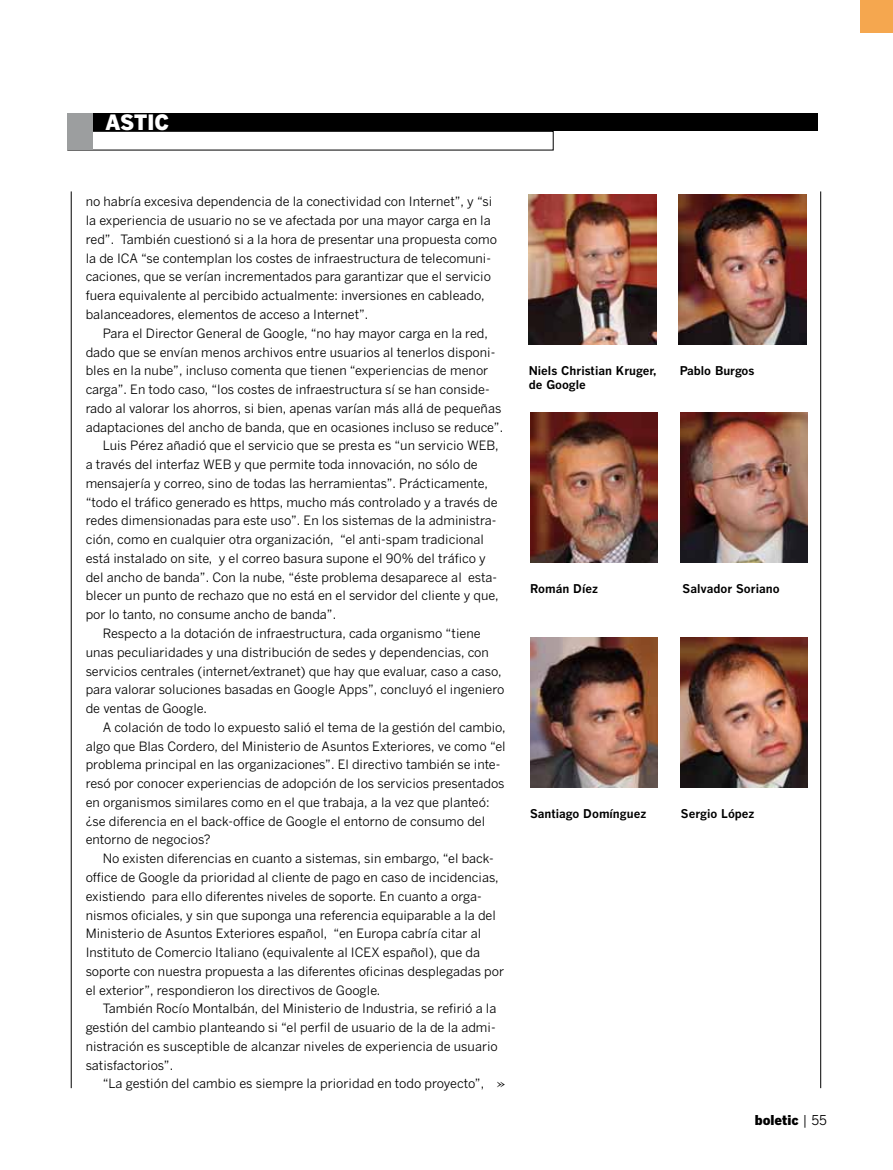
<style>
.page{position:relative;width:893px;height:1170px;background:#fff}
.page>*{position:absolute;margin:0;border:0;box-sizing:border-box;transform-origin:0 0}
.t1{font:900 21px "Benton Gothic";letter-spacing:-.01em;color:#fff}
.t2{font:900 13.5px "Benton Gothic";color:#000}
.t3{font:12.75px/18.8px "Benton Gothic";color:#000}
.t4{font:700 12px "Benton Gothic";color:#000}
.s1{font-family:"Janson Text LT Std";font-size:15px}
.s2{font-weight:400}
</style>
<div class="page">
<hr style="left:71px;top:191px;width:1px;height:897px;background:#000">
<hr style="left:820px;top:191px;width:1px;height:897px;background:#000">
<div style="left:68px;top:131px;width:485px;height:19px;border:1px solid #000"></div>
<div style="left:67px;top:113px;width:750px;height:18px;background:#000"></div>
<div style="left:67px;top:113px;width:26px;height:37px;background:#9c9e9f"></div>
<div style="left:860px;top:0;width:33px;height:33px;background:#f5a74f"></div>
<img style="left:529px;top:195px;width:127px;height:150px">
<img style="left:679px;top:195px;width:127px;height:150px">
<img style="left:530px;top:413px;width:128px;height:150px">
<img style="left:680px;top:413px;width:128px;height:150px">
<img style="left:530px;top:638px;width:128px;height:150px">
<img style="left:680px;top:638px;width:128px;height:150px">
<h1 class="t1" style="left:105px;top:109px;width:65px">ASTIC</h1>
<p class="t3" style="left:86px;top:192px;width:413px">no habría excesiva dependencia de la conectividad con Internet”, y “si la experiencia de usuario no se ve afectada por una mayor carga en la red”. También cuestionó si a la hora de presentar una propuesta como la de ICA “se contemplan los costes de infraestructura de telecomuni&shy;caciones, que se verían incrementados para garantizar que el servicio fuera equivalente al percibido actualmente: inversiones en cableado, balanceadores, elementos de acceso a Internet”.</p>
<p class="t3" style="left:103px;top:323px;width:387px">Para el Director General de Google, “no hay mayor carga en la red,</p>
<p class="t3" style="left:86px;top:342px;width:411px">dado que se envían menos archivos entre usuarios al tenerlos disponi-</p>
<p class="t3" style="left:86px;top:361px;width:404px">bles en la nube”, incluso comenta que tienen “experiencias de menor</p>
<p class="t3" style="left:86px;top:380px;width:406px">carga”. En todo caso, “los costes de infraestructura sí se han conside-</p>
<p class="t3" style="left:86px;top:398px;width:417px">rado al valorar los ahorros, si bien, apenas varían más allá de pequeñas</p>
<p class="t3" style="left:86px;top:417px;width:419px">adaptaciones del ancho de banda, que en ocasiones incluso se reduce”.</p>
<p class="t3" style="left:103px;top:436px;width:397px">Luis Pérez añadió que el servicio que se presta es “un servicio WEB,</p>
<p class="t3" style="left:86px;top:455px;width:394px">a través del interfaz WEB y que permite toda innovación, no sólo de</p>
<p class="t3" style="left:86px;top:473px;width:404px">mensajería y correo, sino de todas las herramientas”. Prácticamente,</p>
<p class="t3" style="left:86px;top:492px;width:413px">“todo el tráfico generado es https, mucho más controlado y a través de</p>
<p class="t3" style="left:86px;top:511px;width:412px">redes dimensionadas para este uso”. En los sistemas de la administra-</p>
<p class="t3" style="left:86px;top:530px;width:400px">ción, como en cualquier otra organización, “el anti-spam tradicional</p>
<p class="t3" style="left:86px;top:548px;width:402px">está instalado on site, y el correo basura supone el 90% del tráfico y</p>
<p class="t3" style="left:86px;top:567px;width:413px">del ancho de banda”. Con la nube, “éste problema desaparece al esta-</p>
<p class="t3" style="left:86px;top:586px;width:414px">blecer un punto de rechazo que no está en el servidor del cliente y que,</p>
<p class="t3" style="left:86px;top:605px;width:252px">por lo tanto, no consume ancho de banda”.</p>
<p class="t3" style="left:103px;top:623px;width:379px">Respecto a la dotación de infraestructura, cada organismo “tiene</p>
<p class="t3" style="left:86px;top:642px;width:405px">unas peculiaridades y una distribución de sedes y dependencias, con</p>
<p class="t3" style="left:86px;top:661px;width:417px">servicios centrales (internet/extranet) que hay que evaluar, caso a caso,</p>
<p class="t3" style="left:86px;top:680px;width:420px">para valorar soluciones basadas en Google Apps”, concluyó el ingeniero</p>
<p class="t3" style="left:86px;top:698px;width:123px">de ventas de Google.</p>
<p class="t3" style="left:103px;top:717px;width:405px">A colación de todo lo expuesto salió el tema de la gestión del cambio,</p>
<p class="t3" style="left:86px;top:736px;width:422px">algo que Blas Cordero, del Ministerio de Asuntos Exteriores, ve como “el</p>
<p class="t3" style="left:86px;top:755px;width:416px">problema principal en las organizaciones”. El directivo también se inte-</p>
<p class="t3" style="left:86px;top:773px;width:420px">resó por conocer experiencias de adopción de los servicios presentados</p>
<p class="t3" style="left:86px;top:792px;width:405px">en organismos similares como en el que trabaja, a la vez que planteó:</p>
<p class="t3" style="left:86px;top:811px;width:401px">¿se diferencia en el back-office de Google el entorno de consumo del</p>
<p class="t3" style="left:86px;top:830px;width:126px">entorno de negocios?</p>
<p class="t3" style="left:103px;top:848px;width:392px">No existen diferencias en cuanto a sistemas, sin embargo, “el back-</p>
<p class="t3" style="left:86px;top:867px;width:415px">office de Google da prioridad al cliente de pago en caso de incidencias,</p>
<p class="t3" style="left:86px;top:886px;width:397px">existiendo para ello diferentes niveles de soporte. En cuanto a orga-</p>
<p class="t3" style="left:86px;top:905px;width:412px">nismos oficiales, y sin que suponga una referencia equiparable a la del</p>
<p class="t3" style="left:86px;top:924px;width:397px">Ministerio de Asuntos Exteriores español, “en Europa cabría citar al</p>
<p class="t3" style="left:86px;top:942px;width:396px">Instituto de Comercio Italiano (equivalente al ICEX español), que da</p>
<p class="t3" style="left:86px;top:961px;width:420px">soporte con nuestra propuesta a las diferentes oficinas desplegadas por</p>
<p class="t3" style="left:86px;top:980px;width:296px">el exterior”, respondieron los directivos de Google.</p>
<p class="t3" style="left:103px;top:999px;width:395px">También Rocío Montalbán, del Ministerio de Industria, se refirió a la</p>
<p class="t3" style="left:86px;top:1017px;width:411px">gestión del cambio planteando si “el perfil de usuario de la de la admi-</p>
<p class="t3" style="left:86px;top:1036px;width:414px">nistración es susceptible de alcanzar niveles de experiencia de usuario</p>
<p class="t3" style="left:86px;top:1055px;width:89px">satisfactorios”.</p>
<p class="t3" style="left:103px;top:1074px;width:404px">“La gestión del cambio es siempre la prioridad en todo proyecto”, <span class="s1">»</span></p>
<p class="t4" style="left:529px;top:363px;width:129px">Niels Christian Kruger,</p>
<p class="t4" style="left:680px;top:363px;width:76px">Pablo Burgos</p>
<p class="t4" style="left:529px;top:377px;width:59px">de Google</p>
<p class="t4" style="left:530px;top:581px;width:70px">Román Díez</p>
<p class="t4" style="left:683px;top:581px;width:99px">Salvador Soriano</p>
<p class="t4" style="left:530px;top:806px;width:118px">Santiago Domínguez</p>
<p class="t4" style="left:681px;top:806px;width:75px">Sergio López</p>
<p class="t2" style="left:755px;top:1111px;width:74px">boletic <span class="s2">| 55</span></p>
</div>
